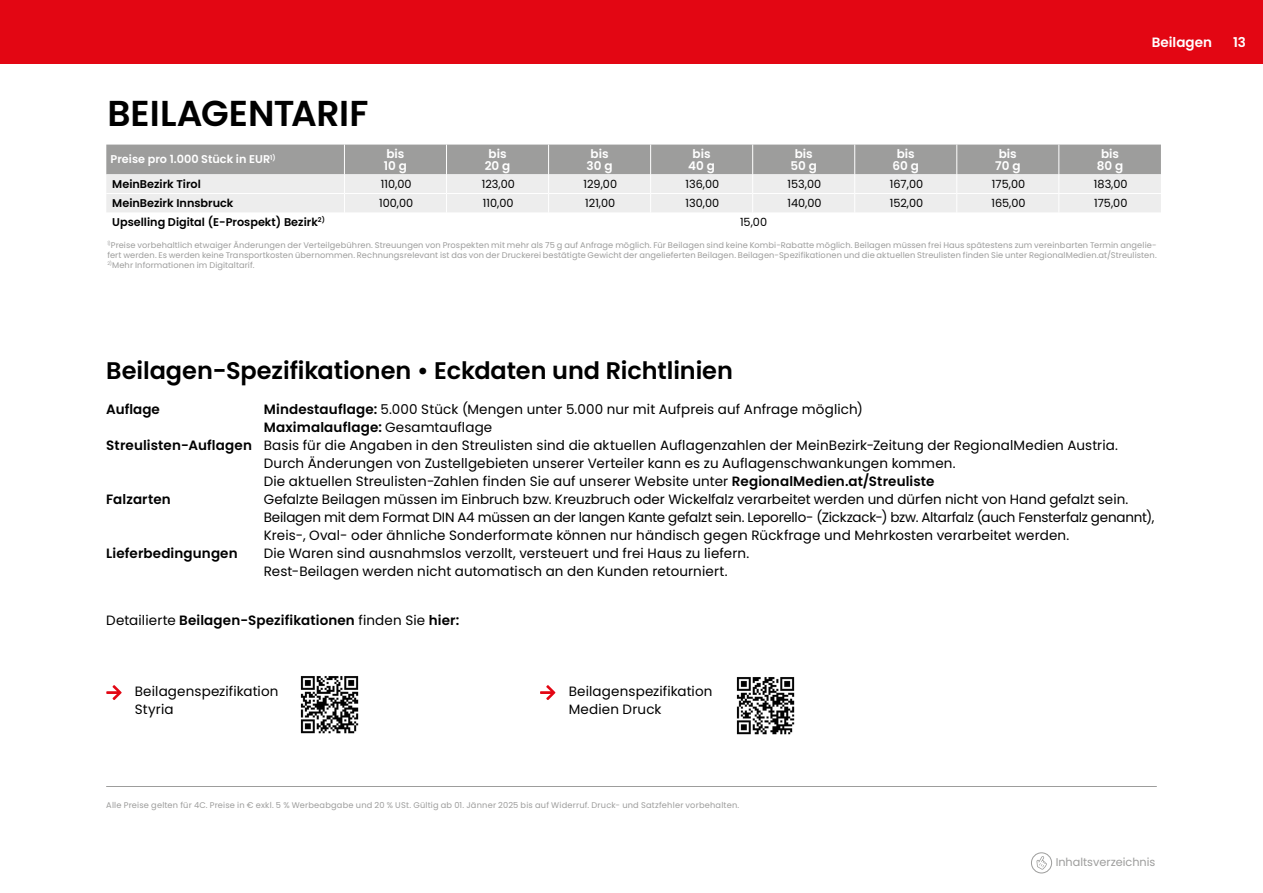
<style>
.page{position:relative;width:1263px;height:893px;background:#fff}
.page>*{position:absolute;margin:0;border:0;box-sizing:border-box;transform-origin:0 0}
.t1{font:600 36px "Poppins";color:#000}
.t2{font:600 24px "Poppins";letter-spacing:-.005em;color:#000}
.t3{font:13.5px/18px "Poppins";letter-spacing:.01em;color:#000}
.t4{font:600 13.5px "Poppins";letter-spacing:.01em;color:#000}
.t5{font:600 13.5px "Poppins";color:#fff}
.t6{font:600 12px/12px "Poppins";color:#fff;text-align:center}
.t7{font:11.25px "Poppins";color:#000}
.t8{font:600 11.25px "Poppins";color:#000}
.t9{font:600 11.25px "Poppins";color:#fff}
.t10{font:11.25px "Poppins";color:#9d9d9c}
.t11{font:8.25px/9.9px "Poppins";letter-spacing:.02em;color:#9d9d9c;text-align:justify}
.s1{font-weight:600}
.s2{font-weight:400}
</style>
<div class="page">
<div style="left:0;top:0;width:1263px;height:64px;background:#e30613"></div>
<svg style="left:1036px;top:856px;width:11px;height:14px"></svg>
<div style="left:1031px;top:853px;width:21px;height:20px;border:1px solid #9d9d9c;border-radius:50%"></div>
<hr style="left:106px;top:786px;width:1050px;height:1px;background:#9d9d9c">
<img style="left:300px;top:676px;width:59px;height:58px">
<img style="left:736px;top:677px;width:59px;height:58px">
<svg style="left:106px;top:685px;width:16px;height:15px"></svg>
<svg style="left:540px;top:685px;width:15px;height:15px"></svg>
<svg style="left:106px;top:145px;width:1055px;height:67px;background:#cacac9"></svg>
<hr style="left:106px;top:193px;width:238px;height:1px;background:#fff">
<hr style="left:344px;top:193px;width:102px;height:1px;background:#fff">
<hr style="left:446px;top:193px;width:103px;height:1px;background:#fff">
<hr style="left:549px;top:193px;width:102px;height:1px;background:#fff">
<hr style="left:651px;top:193px;width:102px;height:1px;background:#fff">
<hr style="left:753px;top:193px;width:102px;height:1px;background:#fff">
<hr style="left:855px;top:193px;width:102px;height:1px;background:#fff">
<hr style="left:957px;top:193px;width:102px;height:1px;background:#fff">
<hr style="left:1059px;top:193px;width:102px;height:1px;background:#fff">
<h1 class="t1" style="left:107px;top:93px;width:263px">BEILAGENTARIF</h1>
<p class="t9" style="left:111px;top:153px;width:167px">Preise pro 1.000 Stück in EUR<sup>1)</sup></p>
<p class="t6" style="left:384px;top:147px;width:25px;text-align:left">bis<br>10 g</p>
<p class="t6" style="left:485px;top:147px;width:27px">bis<br>20 g</p>
<p class="t6" style="left:587px;top:147px;width:27px">bis<br>30 g</p>
<p class="t6" style="left:688px;top:147px;width:28px">bis<br>40 g</p>
<p class="t6" style="left:790px;top:147px;width:28px">bis<br>50 g</p>
<p class="t6" style="left:892px;top:147px;width:28px">bis<br>60 g</p>
<p class="t6" style="left:995px;top:147px;width:27px">bis<br>70 g</p>
<p class="t6" style="left:1097px;top:147px;width:28px">bis<br>80 g</p>
<p class="t8" style="left:112px;top:177px;width:90px">MeinBezirk Tirol</p>
<p class="t7" style="left:381px;top:177px;width:32px">110,00</p>
<p class="t7" style="left:482px;top:177px;width:35px">123,00</p>
<p class="t7" style="left:584px;top:177px;width:35px">129,00</p>
<p class="t7" style="left:685px;top:177px;width:35px">136,00</p>
<p class="t7" style="left:788px;top:177px;width:35px">153,00</p>
<p class="t7" style="left:890px;top:177px;width:35px">167,00</p>
<p class="t7" style="left:992px;top:177px;width:35px">175,00</p>
<p class="t7" style="left:1094px;top:177px;width:35px">183,00</p>
<p class="t8" style="left:112px;top:197px;width:123px">MeinBezirk Innsbruck</p>
<p class="t7" style="left:379px;top:197px;width:36px">100,00</p>
<p class="t7" style="left:483px;top:197px;width:32px">110,00</p>
<p class="t7" style="left:585px;top:197px;width:32px">121,00</p>
<p class="t7" style="left:685px;top:197px;width:35px">130,00</p>
<p class="t7" style="left:787px;top:197px;width:36px">140,00</p>
<p class="t7" style="left:890px;top:197px;width:35px">152,00</p>
<p class="t7" style="left:991px;top:197px;width:36px">165,00</p>
<p class="t7" style="left:1094px;top:197px;width:35px">175,00</p>
<p class="t8" style="left:112px;top:216px;width:214px">Upselling Digital (E-Prospekt) Bezirk<sup>2)</sup></p>
<p class="t7" style="left:740px;top:216px;width:29px">15,00</p>
<p class="t5" style="left:1152px;top:35px;width:62px">Beilagen</p>
<p class="t11" style="left:107px;top:240px;width:1051px"><sup>1)</sup>Preise vorbehaltlich etwaiger Änderungen der Verteilgebühren. Streuungen von Prospekten mit mehr als 75 g auf Anfrage möglich. Für Beilagen sind keine Kombi-Rabatte möglich. Beilagen müssen frei Haus spätestens zum vereinbarten Termin angelie&shy;fert werden. Es werden keine Transportkosten übernommen. Rechnungsrelevant ist das von der Druckerei bestätigte Gewicht der angelieferten Beilagen. Beilagen-Spezifikationen und die aktuellen Streulisten finden Sie unter RegionalMedien.at/Streulisten.<br><sup>2)</sup>Mehr Informationen im Digitaltarif.</p>
<p class="t5" style="left:1233px;top:35px;width:14px">13</p>
<h2 class="t2" style="left:106px;top:357px;width:628px">Beilagen-Spezifikationen • Eckdaten und Richtlinien</h2>
<p class="t4" style="left:106px;top:401px;width:55px">Auflage</p>
<p class="t3" style="left:264px;top:400px;width:601px"><span class="s1">Mindestauflage:</span> 5.000 Stück (Mengen unter 5.000 nur mit Aufpreis auf Anfrage möglich)</p>
<p class="t4" style="left:264px;top:419px;width:230px">Maximalauflage: <span class="s2">Gesamtauflage</span></p>
<p class="t3" style="left:106px;top:436px;width:1013px"><span class="s1">Streulisten-Auflagen</span> Basis für die Angaben in den Streulisten sind die aktuellen Auflagenzahlen der MeinBezirk-Zeitung der RegionalMedien Austria.</p>
<p class="t3" style="left:264px;top:454px;width:693px">Durch Änderungen von Zustellgebieten unserer Verteiler kann es zu Auflagenschwankungen kommen.</p>
<p class="t3" style="left:264px;top:472px;width:672px">Die aktuellen Streulisten-Zahlen finden Sie auf unserer Website unter <span class="s1">RegionalMedien.at/Streuliste</span></p>
<p class="t4" style="left:106px;top:491px;width:66px">Falzarten</p>
<p class="t3" style="left:264px;top:490px;width:892px">Gefalzte Beilagen müssen im Einbruch bzw. Kreuzbruch oder Wickelfalz verarbeitet werden und dürfen nicht von Hand gefalzt sein.<br>Beilagen mit dem Format DIN A4 müssen an der langen Kante gefalzt sein. Leporello- (Zickzack-) bzw. Altarfalz (auch Fensterfalz genannt),<br>Kreis-, Oval- oder ähnliche Sonderformate können nur händisch gegen Rückfrage und Mehrkosten verarbeitet werden.</p>
<p class="t4" style="left:106px;top:545px;width:133px">Lieferbedingungen</p>
<p class="t3" style="left:264px;top:544px;width:487px">Die Waren sind ausnahmslos verzollt, versteuert und frei Haus zu liefern.<br>Rest-Beilagen werden nicht automatisch an den Kunden retourniert.</p>
<p class="t4" style="left:106px;top:612px;width:354px"><span class="s2">Detailierte</span> Beilagen-Spezifikationen <span class="s2">finden Sie</span> hier:</p>
<p class="t3" style="left:135px;top:682px;width:145px">Beilagenspezifikation<br>Styria</p>
<p class="t3" style="left:569px;top:682px;width:145px">Beilagenspezifikation<br>Medien Druck</p>
<p class="t11" style="left:106px;top:800px;width:634px">Alle Preise gelten für 4C. Preise in € exkl. 5 % Werbeabgabe und 20 % USt. Gültig ab 01. Jänner 2025 bis auf Widerruf. Druck- und Satzfehler vorbehalten.</p>
<p class="t10" style="left:1056px;top:856px;width:101px">Inhaltsverzeichnis</p>
</div>
